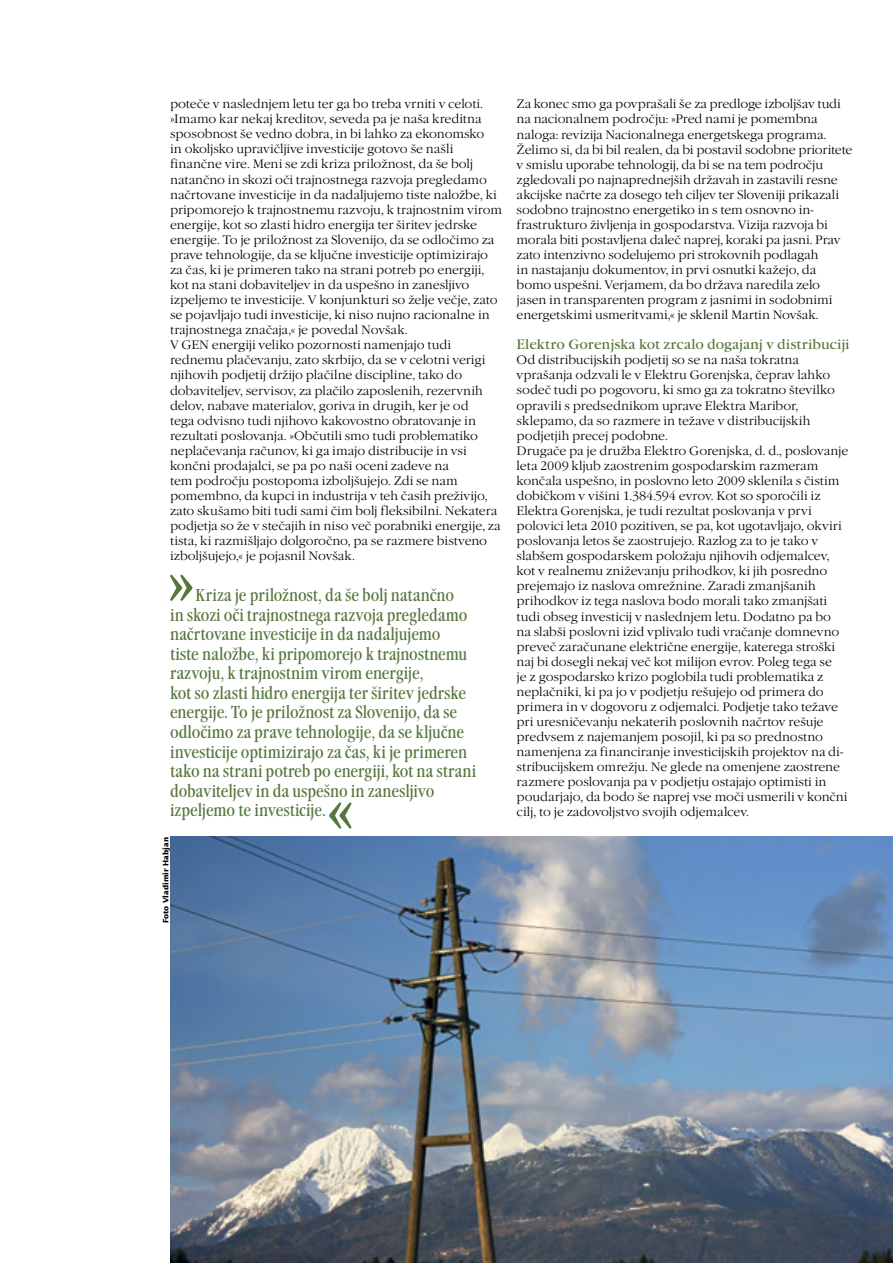
<style>
.page{position:relative;width:893px;height:1263px;background:#fff}
.page>*{position:absolute;margin:0;border:0;box-sizing:border-box;transform-origin:0 0}
.t1{font:condensed 18px/19.5px "Garamond Itc TEE";letter-spacing:-.01em;color:#57773e}
.t2{font:14.25px "Garamond Itc TEE";color:#57773e}
.t3{font:12.75px/15px "Garamond Itc TEE Ligh";letter-spacing:-.01em;color:#000}
.t4{font:700 7.5px "Lucida San";letter-spacing:.005em;color:#000}
</style>
<div class="page">
<img style="left:170px;top:837px;width:723px;height:426px">
<svg style="left:170px;top:575px;width:22px;height:26px"></svg>
<svg style="left:329px;top:802px;width:23px;height:27px"></svg>
<p class="t3" style="left:170px;top:97px;width:333px">poteče v naslednjem letu ter ga bo treba vrniti v celoti. »Imamo kar nekaj kreditov, seveda pa je naša kreditna sposobnost še vedno dobra, in bi lahko za ekonomsko<br>in okoljsko upravičljive investicije gotovo še našli finančne vire. Meni se zdi kriza priložnost, da še bolj natančno in skozi oči trajnostnega razvoja pregledamo načrtovane investicije in da nadaljujemo tiste naložbe, ki pripomorejo k trajnostnemu razvoju, k trajnostnim virom energije, kot so zlasti hidro energija ter širitev jedrske energije. To je priložnost za Slovenijo, da se odločimo za prave tehnologije, da se ključne investicije optimizirajo za čas, ki je primeren tako na strani potreb po energiji, kot na stani dobaviteljev in da uspešno in zanesljivo izpeljemo te investicije. V konjunkturi so želje večje, zato se pojavljajo tudi investicije, ki niso nujno racionalne in trajnostnega značaja,« je povedal Novšak.<br>V GEN energiji veliko pozornosti namenjajo tudi rednemu plačevanju, zato skrbijo, da se v celotni verigi njihovih podjetij držijo plačilne discipline, tako do dobaviteljev, servisov, za plačilo zaposlenih, rezervnih delov, nabave materialov, goriva in drugih, ker je od<br>tega odvisno tudi njihovo kakovostno obratovanje in rezultati poslovanja. »Občutili smo tudi problematiko neplačevanja računov, ki ga imajo distribucije in vsi končni prodajalci, se pa po naši oceni zadeve na<br>tem področju postopoma izboljšujejo. Zdi se nam pomembno, da kupci in industrija v teh časih preživijo, zato skušamo biti tudi sami čim bolj fleksibilni. Nekatera podjetja so že v stečajih in niso več porabniki energije, za tista, ki razmišljajo dolgoročno, pa se razmere bistveno izboljšujejo,« je pojasnil Novšak.</p>
<p class="t3" style="left:517px;top:97px;width:337px">Za konec smo ga povprašali še za predloge izboljšav tudi na nacionalnem področju: »Pred nami je pomembna naloga: revizija Nacionalnega energetskega programa.<br>Želimo si, da bi bil realen, da bi postavil sodobne prioritete v smislu uporabe tehnologij, da bi se na tem področju zgledovali po najnaprednejših državah in zastavili resne akcijske načrte za dosego teh ciljev ter Sloveniji prikazali sodobno trajnostno energetiko in s tem osnovno in&shy;frastrukturo življenja in gospodarstva. Vizija razvoja bi morala biti postavljena daleč naprej, koraki pa jasni. Prav zato intenzivno sodelujemo pri strokovnih podlagah<br>in nastajanju dokumentov, in prvi osnutki kažejo, da bomo uspešni. Verjamem, da bo država naredila zelo jasen in transparenten program z jasnimi in sodobnimi energetskimi usmeritvami,« je sklenil Martin Novšak.</p>
<p class="t2" style="left:517px;top:336px;width:334px">Elektro Gorenjska kot zrcalo dogajanj v distribuciji</p>
<p class="t3" style="left:517px;top:353px;width:333px">Od distribucijskih podjetij so se na naša tokratna vprašanja odzvali le v Elektru Gorenjska, čeprav lahko sodeč tudi po pogovoru, ki smo ga za tokratno številko opravili s predsednikom uprave Elektra Maribor, sklepamo, da so razmere in težave v distribucijskih podjetjih precej podobne.<br>Drugače pa je družba Elektro Gorenjska, d. d., poslovanje leta 2009 kljub zaostrenim gospodarskim razmeram končala uspešno, in poslovno leto 2009 sklenila s čistim dobičkom v višini 1.384.594 evrov. Kot so sporočili iz Elektra Gorenjska, je tudi rezultat poslovanja v prvi polovici leta 2010 pozitiven, se pa, kot ugotavljajo, okviri poslovanja letos še zaostrujejo. Razlog za to je tako v slabšem gospodarskem položaju njihovih odjemalcev, kot v realnemu zniževanju prihodkov, ki jih posredno prejemajo iz naslova omrežnine. Zaradi zmanjšanih prihodkov iz tega naslova bodo morali tako zmanjšati tudi obseg investicij v naslednjem letu. Dodatno pa bo na slabši poslovni izid vplivalo tudi vračanje domnevno preveč zaračunane električne energije, katerega stroški naj bi dosegli nekaj več kot milijon evrov. Poleg tega se<br>je z gospodarsko krizo poglobila tudi problematika z neplačniki, ki pa jo v podjetju rešujejo od primera do primera in v dogovoru z odjemalci. Podjetje tako težave pri uresničevanju nekaterih poslovnih načrtov rešuje predvsem z najemanjem posojil, ki pa so prednostno namenjena za financiranje investicijskih projektov na di&shy;stribucijskem omrežju. Ne glede na omenjene zaostrene razmere poslovanja pa v podjetju ostajajo optimisti in poudarjajo, da bodo še naprej vse moči usmerili v končni cilj, to je zadovoljstvo svojih odjemalcev.</p>
<p class="t1" style="left:170px;top:585px;width:307px;text-indent:26px">Kriza je priložnost, da še bolj natančno<br>in skozi oči trajnostnega razvoja pregledamo načrtovane investicije in da nadaljujemo<br>tiste naložbe, ki pripomorejo k trajnostnemu razvoju, k trajnostnim virom energije,<br>kot so zlasti hidro energija ter širitev jedrske energije. To je priložnost za Slovenijo, da se odločimo za prave tehnologije, da se ključne investicije optimizirajo za čas, ki je primeren tako na strani potreb po energiji, kot na strani dobaviteljev in da uspešno in zanesljivo izpeljemo te investicije.</p>
<p class="t4" style="left:161px;top:923px;width:88px;rotate:-90deg">Foto Vladimir Habjan</p>
</div>
